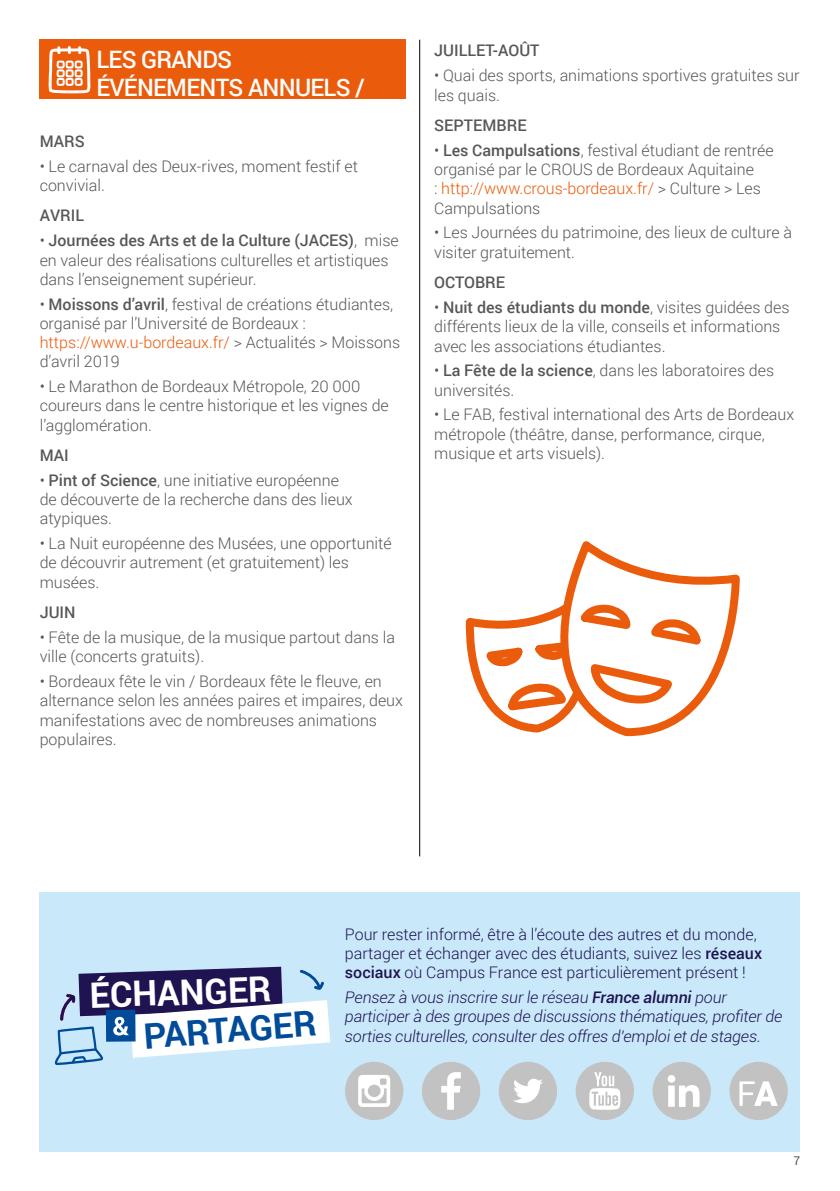
<style>
.page{position:relative;width:840px;height:1191px;background:#fff}
.page>*{position:absolute;margin:0;border:0;box-sizing:border-box;transform-origin:0 0}
.t1{font:700 35px "Roboto";color:#fff}
.t2{font:700 35px "Roboto";color:#004c99}
.t3{font:500 24px/28px "Roboto";letter-spacing:-.03em;color:#fff}
.t4{font:300 16px/19.2px "Roboto";color:#575756}
.t5{font:italic 300 16px/19.2px "Roboto";letter-spacing:-.01em;color:#201351}
.t6{font:300 16px/19.2px "Roboto";color:#201351}
.t7{font:500 16px "Roboto";color:#575756}
.t8{font:12px "Roboto";color:#575756}
.s1{font-weight:500}
.s2{color:#ea5b0b}
</style>
<div class="page">
<div style="left:40px;top:40px;width:365px;height:59px;background:#ea5b0b"></div>
<svg style="left:47px;top:39px;width:45px;height:55px"></svg>
<div style="left:40px;top:891px;width:759px;height:260px;background:#c9e9fb"></div>
<svg style="left:55px;top:966px;width:275px;height:99px"></svg>
<hr style="left:419px;top:40px;width:1px;height:816px;background:#000">
<svg style="left:565px;top:541px;width:175px;height:157px"></svg>
<svg style="left:465px;top:595px;width:240px;height:142px"></svg>
<div style="left:498px;top:1061px;width:59px;height:59px;background:#c2c2c2;border-radius:50%"></div>
<svg style="left:513px;top:1078px;width:29px;height:25px"></svg>
<div style="left:421px;top:1061px;width:59px;height:59px;background:#c2c2c2;border-radius:50%"></div>
<svg style="left:441px;top:1072px;width:19px;height:37px"></svg>
<div style="left:575px;top:1061px;width:58px;height:59px;background:#c2c2c2;border-radius:50%"></div>
<svg style="left:589px;top:1072px;width:31px;height:37px"></svg>
<div style="left:345px;top:1061px;width:58px;height:59px;background:#c2c2c2;border-radius:50%"></div>
<svg style="left:358px;top:1075px;width:32px;height:32px"></svg>
<div style="left:652px;top:1061px;width:58px;height:59px;background:#c2c2c2;border-radius:50%"></div>
<svg style="left:667px;top:1075px;width:32px;height:31px"></svg>
<div style="left:729px;top:1061px;width:58px;height:59px;background:#c2c2c2;border-radius:50%"></div>
<svg style="left:739px;top:1081px;width:38px;height:25px"></svg>
<h2 class="t3" style="left:96px;top:45px;width:270px">LES GRANDS<br>ÉVÉNEMENTS ANNUELS /</h2>
<p class="t7" style="left:40px;top:130px;width:46px">MARS</p>
<p class="t4" style="left:40px;top:156px;width:319px">• Le carnaval des Deux-rives, moment festif et convivial.</p>
<p class="t7" style="left:40px;top:204px;width:46px">AVRIL</p>
<p class="t4" style="left:40px;top:230px;width:360px">• <span class="s1">Journées des Arts et de la Culture (JACES)</span>, mise en valeur des réalisations culturelles et artistiques dans l’enseignement supérieur.</p>
<p class="t4" style="left:40px;top:294px;width:362px">• <span class="s1">Moissons d’avril</span>, festival de créations étudiantes, organisé par l’Université de Bordeaux : <span class="s2">https://www.u-bordeaux.fr/</span> &gt; Actualités &gt; Moissons d’avril 2019</p>
<p class="t4" style="left:40px;top:376px;width:350px">• Le Marathon de Bordeaux Métropole, 20 000 coureurs dans le centre historique et les vignes de l’agglomération.</p>
<p class="t7" style="left:40px;top:444px;width:30px">MAI</p>
<p class="t4" style="left:40px;top:470px;width:314px">• <span class="s1">Pint of Science</span>, une initiative européenne de découverte de la recherche dans des lieux atypiques.</p>
<p class="t4" style="left:40px;top:533px;width:353px">• La Nuit européenne des Musées, une opportunité de découvrir autrement (et gratuitement) les musées.</p>
<p class="t7" style="left:40px;top:601px;width:37px">JUIN</p>
<p class="t4" style="left:40px;top:627px;width:356px">• Fête de la musique, de la musique partout dans la ville (concerts gratuits).</p>
<p class="t4" style="left:40px;top:671px;width:364px">• Bordeaux fête le vin / Bordeaux fête le fleuve, en alternance selon les années paires et impaires, deux manifestations avec de nombreuses animations populaires.</p>
<p class="t7" style="left:434px;top:39px;width:107px">JUILLET-AOÛT</p>
<p class="t4" style="left:434px;top:65px;width:366px">• Quai des sports, animations sportives gratuites sur les quais.</p>
<p class="t7" style="left:434px;top:114px;width:94px">SEPTEMBRE</p>
<p class="t4" style="left:434px;top:140px;width:341px">• <span class="s1">Les Campulsations</span>, festival étudiant de rentrée organisé par le CROUS de Bordeaux Aquitaine<br>: <span class="s2">http://www.crous-bordeaux.fr/</span> &gt; Culture &gt; Les Campulsations</p>
<p class="t4" style="left:434px;top:223px;width:359px">• Les Journées du patrimoine, des lieux de culture à visiter gratuitement.</p>
<p class="t7" style="left:434px;top:271px;width:72px">OCTOBRE</p>
<p class="t4" style="left:434px;top:297px;width:357px">• <span class="s1">Nuit des étudiants du monde</span>, visites guidées des différents lieux de la ville, conseils et informations avec les associations étudiantes.</p>
<p class="t4" style="left:434px;top:360px;width:341px">• <span class="s1">La Fête de la science</span>, dans les laboratoires des universités.</p>
<p class="t4" style="left:434px;top:404px;width:361px">• Le FAB, festival international des Arts de Bordeaux métropole (théâtre, danse, performance, cirque, musique et arts visuels).</p>
<h1 class="t1" style="left:89px;top:970px;width:183px;rotate:-2deg">ÉCHANGER</h1>
<h1 class="t2" style="left:142px;top:1011px;width:174px;rotate:-4deg">PARTAGER</h1>
<p class="t6" style="left:345px;top:924px;width:418px">Pour rester informé, être à l’écoute des autres et du monde, partager et échanger avec des étudiants, suivez les <span class="s1">réseaux sociaux</span> où Campus France est particulièrement présent !</p>
<p class="t5" style="left:345px;top:987px;width:439px">Pensez à vous inscrire sur le réseau <span class="s1">France alumni</span> pour participer à des groupes de discussions thématiques, profiter de sorties culturelles, consulter des offres d’emploi et de stages.</p>
<p class="t8" style="left:793px;top:1152px;width:8px">7</p>
</div>
